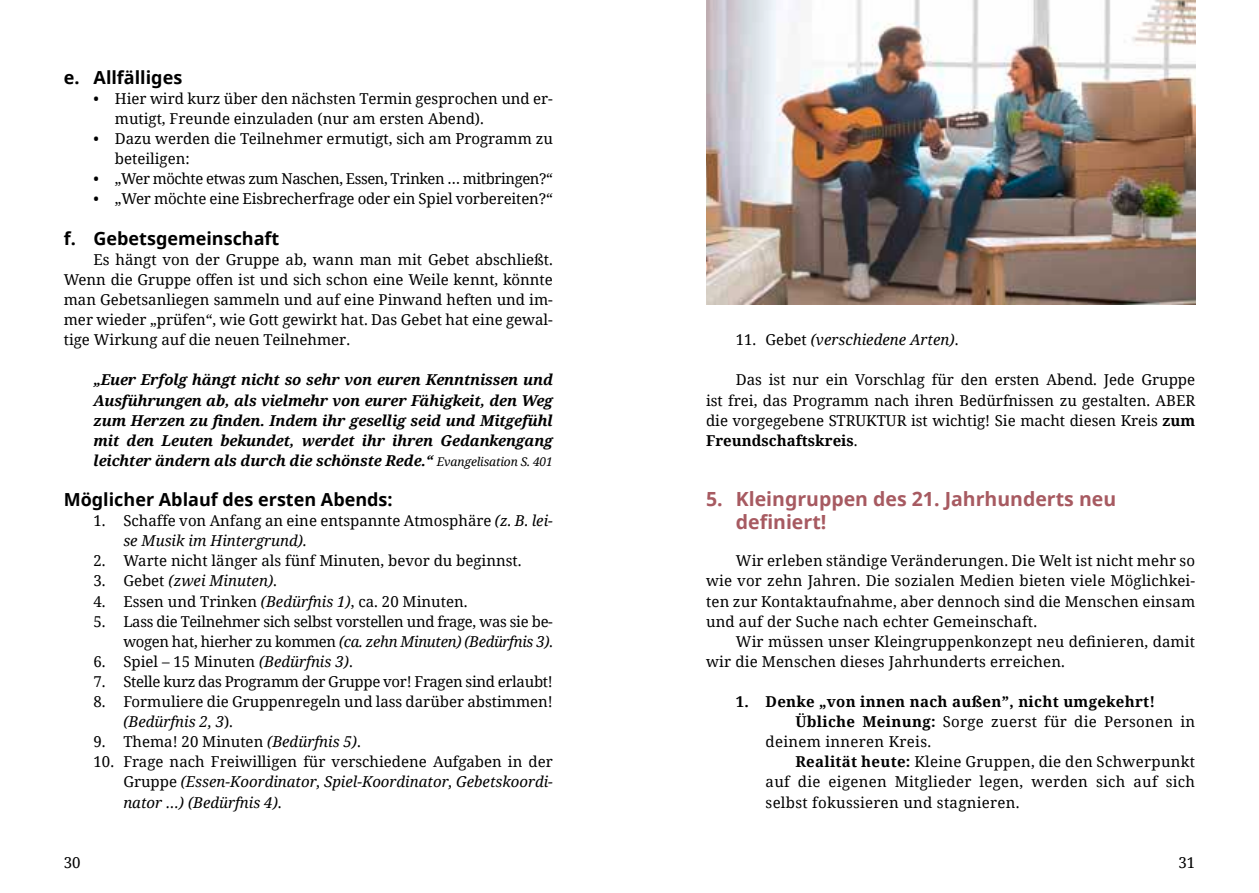
<style>
.page{position:relative;width:1259px;height:893px;background:#fff}
.page>*{position:absolute;margin:0;border:0;box-sizing:border-box;transform-origin:0 0}
.t1{font:700 19.5px/23.4px "Noto Sans";color:#a75a61}
.t2{font:700 18px "Noto Sans";color:#000}
.t3{font:15px/20.1px "Noto Serif";color:#000}
.t4{font:italic 700 15px/20.1px "Noto Serif";letter-spacing:-.01em;color:#000;text-align:justify}
.t5{font:15px "Noto Serif";letter-spacing:.02em;color:#000}
.t6{font:italic 15px/20.1px "Noto Serif";color:#000;text-align:justify}
.t7{font:15px/20.1px "Noto Serif";letter-spacing:-.02em;color:#000;text-align:right}
.t8{font:15px "Noto Serif";letter-spacing:-.025em;color:#000}
.t9{font:700 15px "Noto Serif";letter-spacing:.02em;color:#000}
.s1{font-weight:400;font-size:12px}
.s2{font-style:italic}
.s3{font-style:normal}
.s4{font-weight:700}
</style>
<div class="page">
<img style="left:706px;top:0;width:489px;height:305px">
<p class="t2" style="left:64px;top:65px;width:120px">e. Allfälliges</p>
<p class="t3" style="left:115px;top:88px;width:439px;text-indent:-21px">• Hier wird kurz über den nächsten Termin gesprochen und er&shy;mutigt, Freunde einzuladen (nur am ersten Abend).</p>
<p class="t3" style="left:115px;top:128px;width:439px;text-indent:-21px">• Dazu werden die Teilnehmer ermutigt, sich am Programm zu beteiligen:</p>
<p class="t8" style="left:94px;top:169px;width:461px">• „Wer möchte etwas zum Naschen, Essen, Trinken … mitbringen?“</p>
<p class="t3" style="left:94px;top:188px;width:461px">• „Wer möchte eine Eisbrecherfrage oder ein Spiel vorbereiten?“</p>
<p class="t2" style="left:64px;top:225px;width:217px">f. Gebetsgemeinschaft</p>
<p class="t3" style="left:64px;top:249px;width:490px;text-align:justify;text-indent:30px">Es hängt von der Gruppe ab, wann man mit Gebet abschließt.<br>Wenn die Gruppe offen ist und sich schon eine Weile kennt, könnte man Gebetsanliegen sammeln und auf eine Pinwand heften und im&shy;mer wieder „prüfen“, wie Gott gewirkt hat. Das Gebet hat eine gewal&shy;tige Wirkung auf die neuen Teilnehmer.</p>
<p class="t4" style="left:94px;top:369px;width:461px">„Euer Erfolg hängt nicht so sehr von euren Kenntnissen und Ausführungen ab, als vielmehr von eurer Fähigkeit, den Weg zum Herzen zu finden. Indem ihr gesellig seid und Mitgefühl mit den Leuten bekundet, werdet ihr ihren Gedankengang leichter ändern als durch die schönste Rede.“ <span class="s1">Evangelisation S. 401</span></p>
<p class="t2" style="left:64px;top:487px;width:330px">Möglicher Ablauf des ersten Abends:</p>
<p class="t3" style="left:123px;top:510px;width:431px;text-indent:-30px">1. Schaffe von Anfang an eine entspannte Atmosphäre <span class="s2">(z. B. lei&shy;se Musik im Hintergrund).</span></p>
<p class="t3" style="left:94px;top:550px;width:429px">2. Warte nicht länger als fünf Minuten, bevor du beginnst.</p>
<p class="t6" style="left:94px;top:570px;width:185px"><span class="s3">3. Gebet</span> (zwei Minuten)<span class="s3">.</span></p>
<p class="t3" style="left:94px;top:590px;width:375px">4. Essen und Trinken <span class="s2">(Bedürfnis 1)</span>, ca. 20 Minuten.</p>
<p class="t7" style="left:94px;top:611px;width:461px">5. Lass die Teilnehmer sich selbst vorstellen und frage, was sie be&shy;wogen hat, hierher zu kommen <span class="s2">(ca. zehn Minuten) (Bedürfnis 3)</span>.</p>
<p class="t3" style="left:94px;top:651px;width:261px">6. Spiel – 15 Minuten <span class="s2">(Bedürfnis 3)</span>.</p>
<p class="t7" style="left:94px;top:671px;width:461px">7. Stelle kurz das Programm der Gruppe vor! Fragen sind erlaubt!</p>
<p class="t3" style="left:123px;top:691px;width:431px;text-indent:-30px">8. Formuliere die Gruppenregeln und lass darüber abstimmen! <span class="s2">(Bedürfnis 2, 3</span>).</p>
<p class="t3" style="left:94px;top:731px;width:269px">9. Thema! 20 Minuten <span class="s2">(Bedürfnis 5)</span>.</p>
<p class="t6" style="left:123px;top:751px;width:431px;text-indent:-30px"><span class="s3">10. Frage nach Freiwilligen für verschiedene Aufgaben in der Gruppe</span> (Essen-Koordinator, Spiel-Koordinator, Gebetskoordi&shy;nator …) (Bedürfnis 4)<span class="s3">.</span></p>
<p class="t6" style="left:736px;top:329px;width:224px"><span class="s3">11. Gebet</span> (verschiedene Arten)<span class="s3">.</span></p>
<p class="t3" style="left:706px;top:369px;width:490px;text-align:justify;text-indent:30px">Das ist nur ein Vorschlag für den ersten Abend. Jede Gruppe ist frei, das Programm nach ihren Bedürfnissen zu gestalten. ABER die vorgegebene STRUKTUR ist wichtig! Sie macht diesen Kreis <span class="s4">zum Freundschaftskreis</span>.</p>
<h1 class="t1" style="left:736px;top:487px;width:382px;text-indent:-30px">5. Kleingruppen des 21. Jahrhunderts neu definiert!</h1>
<p class="t3" style="left:706px;top:550px;width:490px;text-align:justify;text-indent:30px">Wir erleben ständige Veränderungen. Die Welt ist nicht mehr so wie vor zehn Jahren. Die sozialen Medien bieten viele Möglichkei&shy;ten zur Kontaktaufnahme, aber dennoch sind die Menschen einsam und auf der Suche nach echter Gemeinschaft.</p>
<p class="t3" style="left:706px;top:631px;width:490px;text-indent:30px">Wir müssen unser Kleingruppenkonzept neu definieren, damit wir die Menschen dieses Jahrhunderts erreichen.</p>
<p class="t9" style="left:736px;top:691px;width:421px">1. Denke „von innen nach außen”, nicht umgekehrt!</p>
<p class="t5" style="left:795px;top:711px;width:401px"><span class="s4">Übliche Meinung:</span> Sorge zuerst für die Personen in</p>
<p class="t5" style="left:765px;top:731px;width:167px">deinem inneren Kreis.</p>
<p class="t5" style="left:795px;top:752px;width:401px"><span class="s4">Realität heute:</span> Kleine Gruppen, die den Schwerpunkt</p>
<p class="t5" style="left:765px;top:772px;width:431px">auf die eigenen Mitglieder legen, werden sich auf sich</p>
<p class="t5" style="left:765px;top:792px;width:255px">selbst fokussieren und stagnieren.</p>
<p class="t3" style="left:64px;top:852px;width:18px">30</p>
<p class="t3" style="left:1178px;top:852px;width:18px">31</p>
</div>
